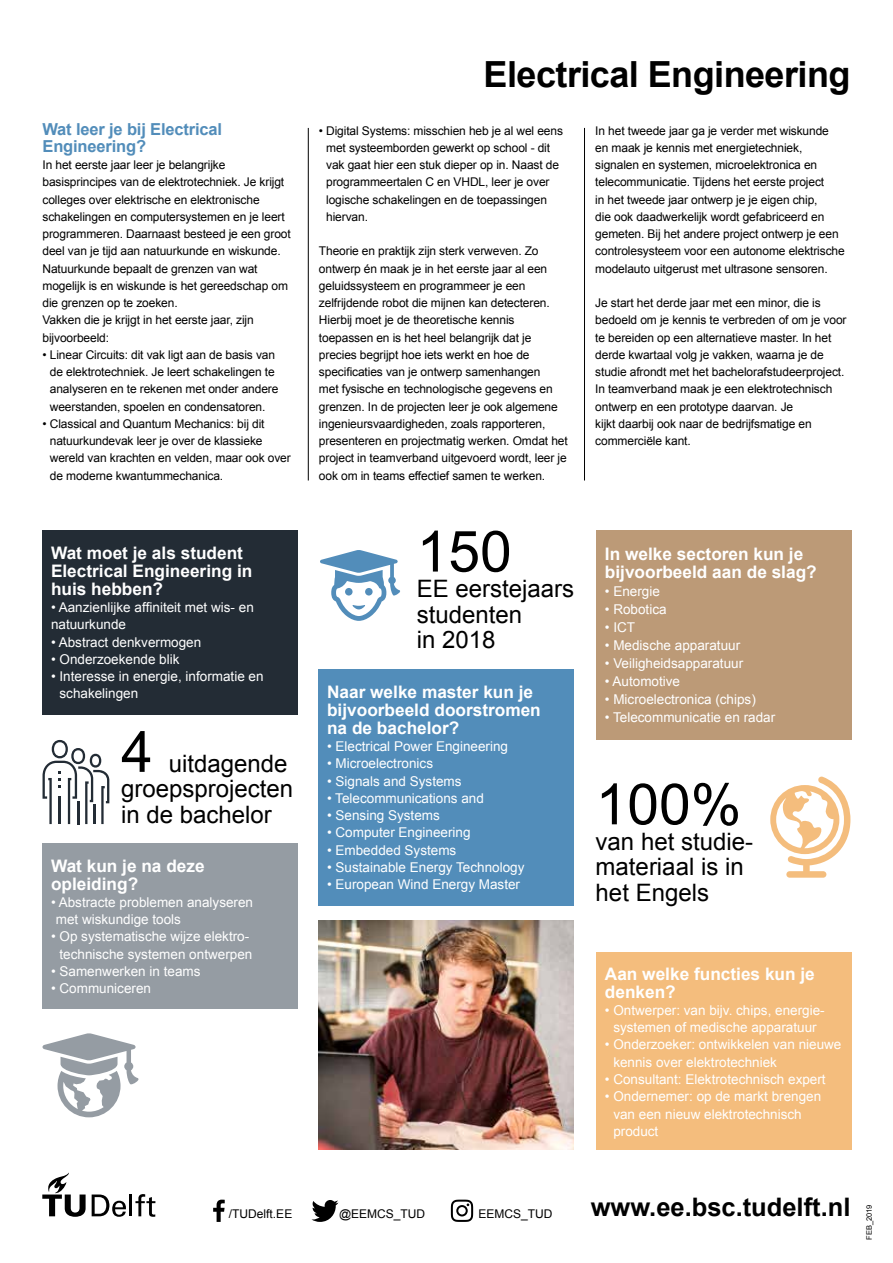
<style>
.page{position:relative;width:893px;height:1263px;background:#fff}
.page>*{position:absolute;margin:0;border:0;box-sizing:border-box;transform-origin:0 0}
.t1{font:57px "Arial";color:#000}
.t2{font:700 36px "Arial";letter-spacing:-.015em;color:#000}
.t3{font:700 25.5px "Arial";color:#000}
.t4{font:24px/25.5px "Arial";color:#000}
.t5{font:700 17.25px/18px "Arial";color:#fff}
.t6{font:700 16.5px/17.2px "Arial";letter-spacing:-.01em;color:#528dba}
.t7{font:13.5px/17.2px "Arial";color:#fff}
.t8{font:12px/17.2px "Arial";letter-spacing:-.01em;color:#000}
.t9{font:7.5px "Arial";color:#000}
</style>
<div class="page">
<hr style="left:129px;top:1194px;width:3px;height:22px;background:#000">
<svg style="left:42px;top:1173px;width:44px;height:44px"></svg>
<svg style="left:135px;top:1194px;width:20px;height:23px"></svg>
<svg style="left:92px;top:1194px;width:34px;height:23px"></svg>
<hr style="left:308px;top:128px;width:1px;height:352px;background:#000">
<hr style="left:584px;top:128px;width:1px;height:352px;background:#000">
<div style="left:43px;top:843px;width:255px;height:166px;background:#959ca3"></div>
<div style="left:319px;top:669px;width:255px;height:236px;background:#528dba"></div>
<img style="left:319px;top:921px;width:255px;height:229px">
<div style="left:596px;top:530px;width:255px;height:210px;background:#bc9a77"></div>
<svg style="left:770px;top:776px;width:80px;height:102px"></svg>
<div style="left:596px;top:953px;width:255px;height:197px;background:#f4bd7d"></div>
<div style="left:43px;top:530px;width:255px;height:184px;background:#232c35"></div>
<svg style="left:43px;top:740px;width:66px;height:84px"></svg>
<svg style="left:43px;top:1033px;width:96px;height:84px"></svg>
<svg style="left:320px;top:550px;width:81px;height:71px"></svg>
<svg style="left:213px;top:1199px;width:12px;height:23px"></svg>
<svg style="left:451px;top:1199px;width:22px;height:23px"></svg>
<svg style="left:311px;top:1200px;width:27px;height:22px"></svg>
<h3 class="t6" style="left:43px;top:121px;width:181px">Wat leer je bij Electrical<br>Engineering?</h3>
<p class="t8" style="left:43px;top:157px;width:250px">In het eerste jaar leer je belangrijke basisprincipes van de elektrotechniek. Je krijgt colleges over elektrische en elektronische schakelingen en computersystemen en je leert programmeren. Daarnaast besteed je een groot deel van je tijd aan natuurkunde en wiskunde.<br>Natuurkunde bepaalt de grenzen van wat mogelijk is en wiskunde is het gereedschap om die grenzen op te zoeken.<br>Vakken die je krijgt in het eerste jaar, zijn bijvoorbeeld:</p>
<p class="t8" style="left:50px;top:346px;width:230px;text-indent:-7px">• Linear Circuits: dit vak ligt aan de basis van de elektrotechniek. Je leert schakelingen te analyseren en te rekenen met onder andere weerstanden, spoelen en condensatoren.</p>
<p class="t8" style="left:50px;top:415px;width:242px;text-indent:-7px">• Classical and Quantum Mechanics: bij dit natuurkundevak leer je over de klassieke wereld van krachten en velden, maar ook over de moderne kwantummechanica.</p>
<h3 class="t5" style="left:51px;top:544px;width:203px">Wat moet je als student<br>Electrical Engineering in huis hebben?</h3>
<p class="t7" style="left:51px;top:599px;width:204px">• Aanzienlijke affiniteit met wis- en natuurkunde</p>
<p class="t7" style="left:51px;top:633px;width:152px">• Abstract denkvermogen</p>
<p class="t7" style="left:51px;top:650px;width:130px">• Onderzoekende blik</p>
<p class="t7" style="left:60px;top:668px;width:206px;text-indent:-8px">• Interesse in energie, informatie en schakelingen</p>
<h1 class="t1" style="left:121px;top:714px;width:33px">4</h1>
<h3 class="t4" style="left:121px;top:751px;width:174px;text-indent:48px">uitdagende groepsprojecten in de bachelor</h3>
<h3 class="t5" style="left:51px;top:857px;width:155px">Wat kun je na deze opleiding?</h3>
<p class="t7" style="left:56px;top:893px;width:199px;text-indent:-5px">• Abstracte problemen analyseren met wiskundige tools</p>
<p class="t7" style="left:51px;top:928px;width:203px;text-align:right">• Op systematische wijze elektro&shy;technische systemen ontwerpen</p>
<p class="t7" style="left:51px;top:962px;width:151px">• Samenwerken in teams</p>
<p class="t7" style="left:51px;top:980px;width:101px">• Communiceren</p>
<h2 class="t2" style="left:484px;top:50px;width:368px">Electrical Engineering</h2>
<p class="t8" style="left:326px;top:122px;width:238px;text-indent:-7px">• Digital Systems: misschien heb je al wel eens met systeemborden gewerkt op school - dit vak gaat hier een stuk dieper op in. Naast de programmeertalen C en VHDL, leer je over logische schakelingen en de toepassingen hiervan.</p>
<p class="t8" style="left:319px;top:243px;width:250px">Theorie en praktijk zijn sterk verweven. Zo ontwerp én maak je in het eerste jaar al een geluidssysteem en programmeer je een zelfrijdende robot die mijnen kan detecteren.<br>Hierbij moet je de theoretische kennis toepassen en is het heel belangrijk dat je precies begrijpt hoe iets werkt en hoe de specificaties van je ontwerp samenhangen<br>met fysische en technologische gegevens en grenzen. In de projecten leer je ook algemene ingenieursvaardigheden, zoals rapporteren, presenteren en projectmatig werken. Omdat het project in teamverband uitgevoerd wordt, leer je ook om in teams effectief samen te werken.</p>
<h1 class="t1" style="left:417px;top:514px;width:97px">150</h1>
<h3 class="t4" style="left:417px;top:576px;width:159px">EE eerstejaars studenten<br>in 2018</h3>
<h3 class="t5" style="left:327px;top:683px;width:215px">Naar welke master kun je bijvoorbeeld doorstromen na de bachelor?</h3>
<p class="t7" style="left:327px;top:738px;width:183px">• Electrical Power Engineering</p>
<p class="t7" style="left:327px;top:755px;width:107px">• Microelectronics</p>
<p class="t7" style="left:327px;top:772px;width:136px">• Signals and Systems</p>
<p class="t7" style="left:327px;top:790px;width:158px">• Telecommunications and</p>
<p class="t7" style="left:327px;top:807px;width:114px">• Sensing Systems</p>
<p class="t7" style="left:327px;top:824px;width:145px">• Computer Engineering</p>
<p class="t7" style="left:327px;top:841px;width:131px">• Embedded Systems</p>
<p class="t7" style="left:327px;top:859px;width:199px">• Sustainable Energy Technology</p>
<p class="t7" style="left:327px;top:876px;width:195px">• European Wind Energy Master</p>
<p class="t8" style="left:595px;top:122px;width:251px">In het tweede jaar ga je verder met wiskunde en maak je kennis met energietechniek, signalen en systemen, microelektronica en telecommunicatie. Tijdens het eerste project<br>in het tweede jaar ontwerp je je eigen chip,<br>die ook daadwerkelijk wordt gefabriceerd en gemeten. Bij het andere project ontwerp je een controlesysteem voor een autonome elektrische modelauto uitgerust met ultrasone sensoren.</p>
<p class="t8" style="left:595px;top:294px;width:253px">Je start het derde jaar met een minor, die is bedoeld om je kennis te verbreden of om je voor te bereiden op een alternatieve master. In het derde kwartaal volg je vakken, waarna je de studie afrondt met het bachelorafstudeerproject.<br>In teamverband maak je een elektrotechnisch ontwerp en een prototype daarvan. Je<br>kijkt daarbij ook naar de bedrijfsmatige en commerciële kant.</p>
<h3 class="t5" style="left:605px;top:546px;width:213px">In welke sectoren kun je bijvoorbeeld aan de slag?</h3>
<p class="t7" style="left:605px;top:583px;width:56px">• Energie</p>
<p class="t7" style="left:605px;top:601px;width:63px">• Robotica</p>
<p class="t7" style="left:605px;top:619px;width:32px">• ICT</p>
<p class="t7" style="left:605px;top:637px;width:137px">• Medische apparatuur</p>
<p class="t7" style="left:605px;top:655px;width:140px">• Veiligheidsapparatuur</p>
<p class="t7" style="left:605px;top:673px;width:77px">• Automotive</p>
<p class="t7" style="left:605px;top:691px;width:152px">• Microelectronica (chips)</p>
<p class="t7" style="left:605px;top:709px;width:172px">• Telecommunicatie en radar</p>
<h1 class="t1" style="left:596px;top:767px;width:147px">100%</h1>
<h3 class="t4" style="left:596px;top:829px;width:159px">van het studie&shy;materiaal is in het Engels</h3>
<h3 class="t5" style="left:605px;top:965px;width:211px">Aan welke functies kun je denken?</h3>
<p class="t7" style="left:605px;top:1002px;width:221px;text-align:center">• Ontwerper: van bijv. chips, energie&shy;systemen of medische apparatuur</p>
<p class="t7" style="left:613px;top:1036px;width:230px;text-indent:-8px">• Onderzoeker: ontwikkelen van nieuwe kennis over elektrotechniek</p>
<p class="t7" style="left:605px;top:1071px;width:222px">• Consultant: Elektrotechnisch expert</p>
<p class="t7" style="left:613px;top:1088px;width:209px;text-indent:-8px">• Ondernemer: op de markt brengen van een nieuw elektrotechnisch product</p>
<p class="t8" style="left:229px;top:1205px;width:65px">/TUDelft.EE</p>
<p class="t8" style="left:339px;top:1205px;width:88px">@EEMCS_TUD</p>
<p class="t8" style="left:479px;top:1205px;width:76px">EEMCS_TUD</p>
<h3 class="t3" style="left:591px;top:1190px;width:261px">www.ee.bsc.tudelft.nl</h3>
<p class="t9" style="left:864px;top:1240px;width:37px;rotate:-90deg">FEB_2019</p>
</div>
